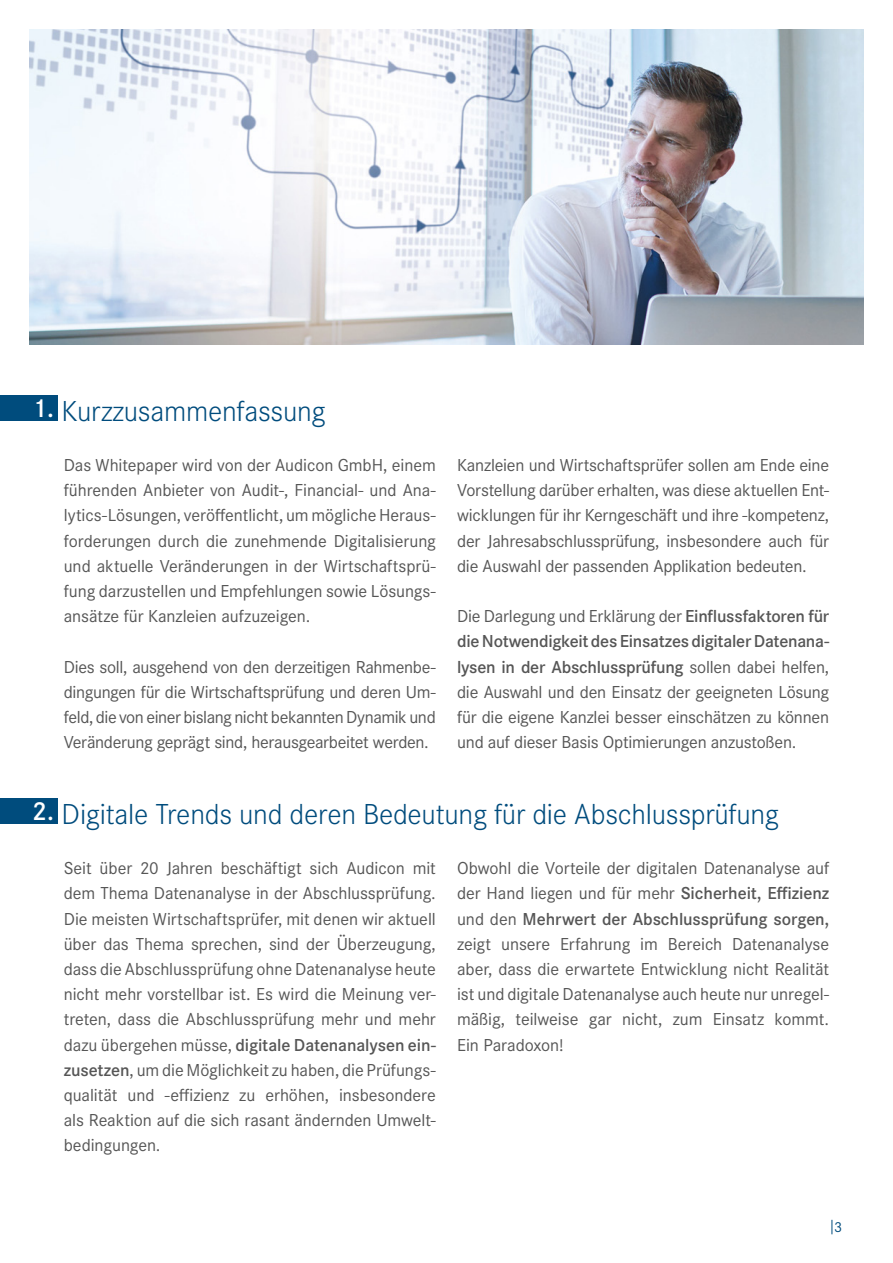
<style>
.page{position:relative;width:893px;height:1263px;background:#fff}
.page>*{position:absolute;margin:0;border:0;box-sizing:border-box;transform-origin:0 0}
.t1{font:300 30px "Corporate S";letter-spacing:-.01em;color:#004c7d}
.t2{font:600 27px "Corporate S";color:#fff}
.t3{font:18px/25.2px "Corporate S";letter-spacing:-.01em;color:#565656;text-align:justify}
.t4{font:15px "Corporate S";color:#004c7d}
.s1{font-weight:600}
</style>
<div class="page">
<svg style="left:832px;top:1220px;width:1px;height:14px"></svg>
<img style="left:30px;top:30px;width:833px;height:315px">
<div style="left:0;top:395px;width:57px;height:26px;background:#004c7d"></div>
<div style="left:0;top:799px;width:57px;height:25px;background:#004c7d"></div>
<h2 class="t2" style="left:32px;top:393px;width:23px">1.</h2>
<h1 class="t1" style="left:62px;top:394px;width:266px">Kurzzusammenfassung</h1>
<p class="t3" style="left:64px;top:452px;width:374px">Das Whitepaper wird von der Audicon GmbH, einem führenden Anbieter von Audit-, Financial- und Ana&shy;lytics-Lösungen, veröffentlicht, um mögliche Heraus&shy;forderungen durch die zunehmende Digitalisierung und aktuelle Veränderungen in der Wirtschaftsprü&shy;fung darzustellen und Empfehlungen sowie Lösungs&shy;ansätze für Kanzleien aufzuzeigen.</p>
<p class="t3" style="left:64px;top:654px;width:374px">Dies soll, ausgehend von den derzeitigen Rahmenbe&shy;dingungen für die Wirtschaftsprüfung und deren Um&shy;feld, die von einer bislang nicht bekannten Dynamik und Veränderung geprägt sind, herausgearbeitet werden.</p>
<p class="t3" style="left:457px;top:452px;width:374px">Kanzleien und Wirtschaftsprüfer sollen am Ende eine Vorstellung darüber erhalten, was diese aktuellen Ent&shy;wicklungen für ihr Kerngeschäft und ihre -kompetenz, der Jahresabschlussprüfung, insbesondere auch für die Auswahl der passenden Applikation bedeuten.</p>
<p class="t3" style="left:457px;top:604px;width:374px">Die Darlegung und Erklärung der <span class="s1">Einflussfaktoren für die Notwendigkeit des Einsatzes digitaler Datenana&shy;lysen in der Abschlussprüfung</span> sollen dabei helfen, die Auswahl und den Einsatz der geeigneten Lösung für die eigene Kanzlei besser einschätzen zu können und auf dieser Basis Optimierungen anzustoßen.</p>
<h2 class="t2" style="left:32px;top:796px;width:23px">2.</h2>
<h1 class="t1" style="left:62px;top:797px;width:719px">Digitale Trends und deren Bedeutung für die Abschlussprüfung</h1>
<p class="t3" style="left:64px;top:856px;width:374px">Seit über 20 Jahren beschäftigt sich Audicon mit dem Thema Datenanalyse in der Abschlussprüfung.<br>Die meisten Wirtschaftsprüfer, mit denen wir aktuell über das Thema sprechen, sind der Überzeugung, dass die Abschlussprüfung ohne Datenanalyse heute nicht mehr vorstellbar ist. Es wird die Meinung ver&shy;treten, dass die Abschlussprüfung mehr und mehr dazu übergehen müsse, <span class="s1">digitale Datenanalysen ein&shy;zusetzen</span>, um die Möglichkeit zu haben, die Prüfungs&shy;qualität und -effizienz zu erhöhen, insbesondere als Reaktion auf die sich rasant ändernden Umwelt&shy;bedingungen.</p>
<p class="t3" style="left:457px;top:856px;width:374px">Obwohl die Vorteile der digitalen Datenanalyse auf der Hand liegen und für mehr <span class="s1">Sicherheit, Effizienz </span>und den <span class="s1">Mehrwert der Abschlussprüfung sorgen, </span>zeigt unsere Erfahrung im Bereich Datenanalyse aber, dass die erwartete Entwicklung nicht Realität ist und digitale Datenanalyse auch heute nur unregel&shy;mäßig, teilweise gar nicht, zum Einsatz kommt.<br>Ein Paradoxon!</p>
<p class="t4" style="left:834px;top:1218px;width:9px">3</p>
</div>
